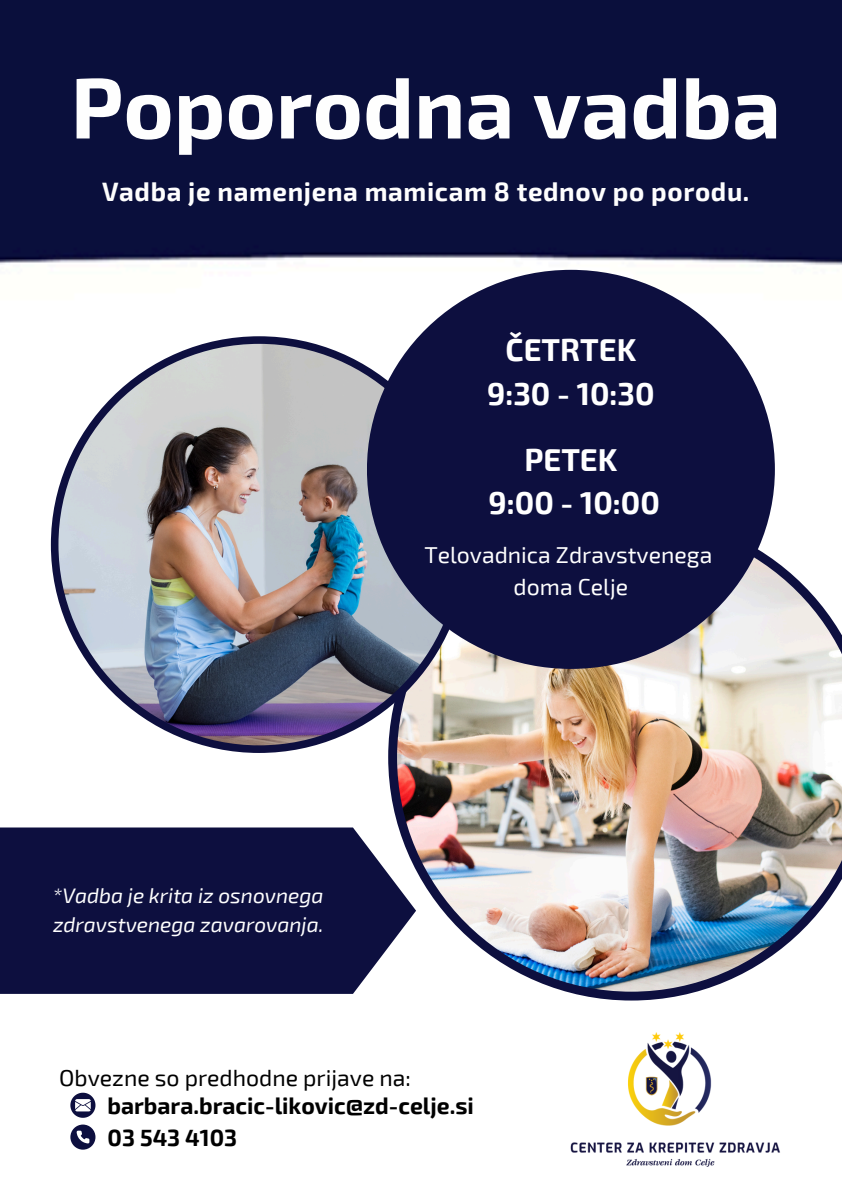
<style>
.page{position:relative;width:842px;height:1191px;background:#fff}
.page>*{position:absolute;margin:0;border:0;box-sizing:border-box;transform-origin:0 0}
.t1{font:700 86px "Exo 2";color:#fefefe}
.t2{font:700 31px/43.5px "Exo 2";color:#fff;text-align:center}
.t3{font:700 26px "Exo 2";letter-spacing:.025em;color:#fefefe}
.t4{font:700 23px/32.2px "Exo 2";color:#000}
.t5{font:23px "Exo 2";color:#fff}
.t6{font:23px "Exo 2";color:#000}
.t7{font:italic 21px/29.2px "Exo 2";color:#fefefe}
</style>
<div class="page">
<img style="left:0;top:0;width:842px;height:433px">
<img style="left:388px;top:516px;width:454px;height:484px">
<img style="left:51px;top:336px;width:416px;height:416px">
<div style="left:367px;top:270px;width:408px;height:399px;background:#0d0f3f;border-radius:50%"></div>
<img style="left:571px;top:1032px;width:209px;height:134px">
<svg style="left:70px;top:1124px;width:25px;height:25px"></svg>
<svg style="left:70px;top:1092px;width:25px;height:25px"></svg>
<svg style="left:0;top:827px;width:416px;height:166px;background:#1f204d"></svg>
<p class="t1" style="left:71px;top:52px;width:712px">Poporodna vadba</p>
<h2 class="t3" style="left:102px;top:175px;width:649px">Vadba je namenjena mamicam 8 tednov po porodu.</h2>
<p class="t2" style="left:487px;top:327px;width:169px">ČETRTEK<br>9:30 - 10:30</p>
<p class="t2" style="left:489px;top:436px;width:173px">PETEK<br>9:00 - 10:00</p>
<h4 class="t5" style="left:424px;top:540px;width:289px">Telovadnica Zdravstvenega</h4>
<p class="t5" style="left:514px;top:571px;width:116px">doma Celje</p>
<p class="t7" style="left:53px;top:879px;width:272px">*Vadba je krita iz osnovnega zdravstvenega zavarovanja.</p>
<p class="t6" style="left:59px;top:1063px;width:353px">Obvezne so predhodne prijave na:</p>
<p class="t4" style="left:108px;top:1087px;width:368px">barbara.bracic-likovic@zd-celje.si<br>03 543 4103</p>
</div>
